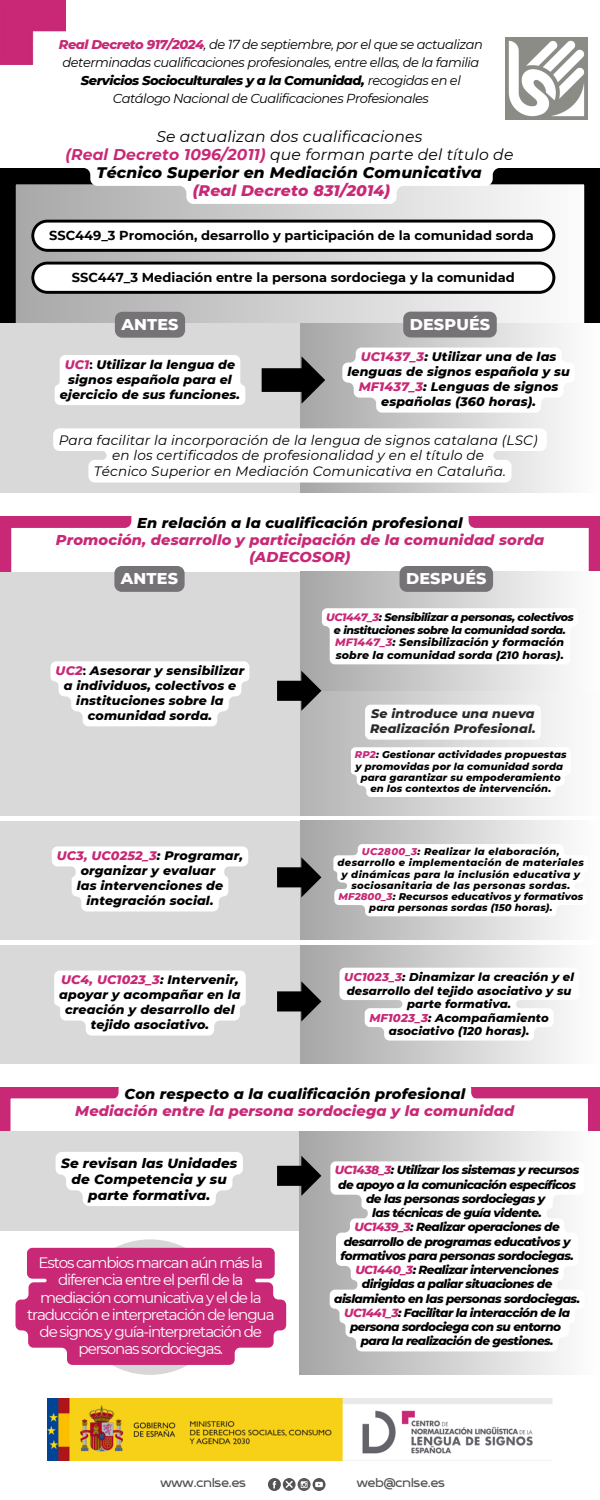
<style>
.page{position:relative;width:600px;height:1500px;background:#fff}
.page>*{position:absolute;margin:0;border:0;box-sizing:border-box;transform-origin:0 0}
.t1{font:16.9px "RTL Banana Regular";color:#545454}
.t2{font:800 16px "Montserrat";letter-spacing:.01em;color:#fff}
.t3{font:italic 15.6px/18px "Montserrat";letter-spacing:.01em;color:#000;text-align:center}
.t4{font:15.1px/17.2px "Montserrat";letter-spacing:-.075em;color:#fff;text-align:center}
.t5{font:italic 800 14.6px/17.2px "Montserrat";letter-spacing:.01em;color:#c82876;text-align:center}
.t6{font:italic 13.6px/15.8px "Montserrat";letter-spacing:.01em;color:#000;text-align:center}
.t7{font:italic 800 13.6px/15.8px "Montserrat";letter-spacing:.01em;color:#000;text-align:center}
.t8{font:italic 13px/18px "Montserrat";letter-spacing:-.035em;color:#000;text-align:center}
.t9{font:700 13px "Montserrat";color:#000}
.t10{font:italic 800 12.6px/15px "Montserrat";letter-spacing:.01em;color:#000;text-align:center}
.t11{font:italic 800 12px/14.2px "Montserrat";letter-spacing:-.04em;color:#000;text-align:center}
.t12{font:italic 800 11.6px/13.5px "Montserrat";letter-spacing:.01em;color:#000;text-align:center}
.t13{font:italic 800 11px/12.8px "Montserrat";letter-spacing:-.035em;color:#000;text-align:center}
.t14{font:italic 800 11px/12.8px "Montserrat";letter-spacing:.01em;color:#000}
.t15{font:italic 800 10px/11.2px "Montserrat";letter-spacing:.01em;color:#000;text-align:center}
.t16{font:italic 800 10px/11.2px "Montserrat";letter-spacing:.04em;color:#000;text-align:center}
.s1{font-weight:800;color:#c82876}
.s2{font-weight:800}
.s3{font-weight:700;color:#c82876}
.s4{color:#c82876}
.s5{font-weight:700;font-style:normal}
.s6{color:#000}
</style>
<div class="page">
<svg style="left:0;top:169px;width:600px;height:154px"></svg>
<div style="left:0;top:323px;width:300px;height:170px;background:#d9d9d9"></div>
<div style="left:300px;top:323px;width:300px;height:170px;background:linear-gradient(to right,#a7a7a7,#fefefe)"></div>
<img style="left:0;top:0;width:66px;height:64px">
<img style="left:47px;top:1398px;width:506px;height:62px">
<svg style="left:31px;top:220px;width:524px;height:32px"></svg>
<svg style="left:31px;top:262px;width:524px;height:32px"></svg>
<svg style="left:262px;top:356px;width:63px;height:48px"></svg>
<svg style="left:0;top:517px;width:600px;height:55px"></svg>
<div style="left:0;top:572px;width:300px;height:244px;background:#d9d9d9"></div>
<div style="left:300px;top:572px;width:300px;height:244px;background:linear-gradient(to right,#a7a7a7,#fefefe)"></div>
<div style="left:0;top:821px;width:300px;height:119px;background:#d9d9d9"></div>
<div style="left:300px;top:821px;width:300px;height:119px;background:linear-gradient(to right,#a6a6a6,#fefefe)"></div>
<svg style="left:277px;top:857px;width:44px;height:40px"></svg>
<div style="left:0;top:945px;width:300px;height:119px;background:#d9d9d9"></div>
<div style="left:300px;top:945px;width:300px;height:119px;background:linear-gradient(to right,#a7a7a7,#fefefe)"></div>
<svg style="left:277px;top:981px;width:44px;height:41px"></svg>
<svg style="left:77px;top:1239px;width:146px;height:136px"></svg>
<svg style="left:0;top:1087px;width:599px;height:44px"></svg>
<div style="left:0;top:1131px;width:299px;height:100px;background:#d9d9d9"></div>
<div style="left:299px;top:1131px;width:300px;height:244px;background:linear-gradient(to right,#a6a6a6,#fefefe)"></div>
<svg style="left:277px;top:1156px;width:44px;height:40px"></svg>
<img style="left:506px;top:38px;width:82px;height:81px">
<svg style="left:59px;top:168px;width:465px;height:36px"></svg>
<div style="left:115px;top:312px;width:70px;height:26px;background:#757376"></div>
<svg style="left:403px;top:312px;width:94px;height:26px;background:#797779"></svg>
<div style="left:55px;top:355px;width:190px;height:50px;background:#fff"></div>
<svg style="left:342px;top:348px;width:233px;height:65px"></svg>
<svg style="left:53px;top:428px;width:494px;height:55px"></svg>
<svg style="left:50px;top:516px;width:500px;height:76px"></svg>
<svg style="left:51px;top:661px;width:198px;height:65px;background:#f9f9f9"></svg>
<svg style="left:322px;top:608px;width:256px;height:56px"></svg>
<svg style="left:300px;top:691px;width:300px;height:125px"></svg>
<svg style="left:351px;top:747px;width:220px;height:50px"></svg>
<svg style="left:52px;top:846px;width:196px;height:65px"></svg>
<svg style="left:333px;top:844px;width:255px;height:72px"></svg>
<svg style="left:54px;top:971px;width:192px;height:65px;background:#fbfbfb"></svg>
<svg style="left:339px;top:968px;width:240px;height:73px"></svg>
<svg style="left:16px;top:1248px;width:270px;height:117px;background:#ce4085"></svg>
<svg style="left:69px;top:1087px;width:451px;height:36px"></svg>
<svg style="left:56px;top:1152px;width:187px;height:54px;background:#fafafa"></svg>
<svg style="left:330px;top:1161px;width:255px;height:190px"></svg>
<svg style="left:268px;top:1478px;width:57px;height:13px"></svg>
<svg style="left:277px;top:671px;width:44px;height:40px"></svg>
<p class="t8" style="left:59px;top:35px;width:425px"><span class="s1">Real Decreto 917/2024</span>, de 17 de septiembre, por el que se actualizan determinadas cualificaciones profesionales, entre ellas, de la familia <span class="s2">Servicios Socioculturales y a la Comunidad,</span> recogidas en el Catálogo Nacional de Cualificaciones Profesionales</p>
<h5 class="t3" style="left:65px;top:128px;width:450px">Se actualizan dos cualificaciones<br><span class="s3">(Real Decreto 1096/2011)</span> que forman parte del título de <span class="s2">Técnico Superior en Mediación Comunicativa<br></span><span class="s1">(Real Decreto 831/2014)</span></h5>
<h6 class="t9" style="left:49px;top:227px;width:486px">SSC449_3 Promoción, desarrollo y participación de la comunidad sorda</h6>
<p class="t9" style="left:72px;top:269px;width:444px">SSC447_3 Mediación entre la persona sordociega y la comunidad</p>
<h1 class="t2" style="left:121px;top:315px;width:59px">ANTES</h1>
<h1 class="t2" style="left:410px;top:314px;width:82px">DESPUÉS</h1>
<h5 class="t10" style="left:60px;top:357px;width:182px"><span class="s4">UC1</span><span class="s5">:</span> Utilizar la lengua de signos española para el ejercicio de sus funciones.</h5>
<h5 class="t10" style="left:347px;top:349px;width:224px"><span class="s4">UC1437_3</span>: Utilizar una de las lenguas de signos española y su<br><span class="s4">MF1437_3</span>: Lenguas de signos españolas (360 horas).</h5>
<h6 class="t6" style="left:59px;top:432px;width:480px">Para facilitar la incorporación de la lengua de signos catalana (LSC) en los certificados de profesionalidad y en el título de<br>Técnico Superior en Mediación Comunicativa en Cataluña.</h6>
<h3 class="t5" style="left:56px;top:514px;width:490px"><span class="s6">En relación a la cualificación profesional<br></span>Promoción, desarrollo y participación de la comunidad sorda (ADECOSOR)</h3>
<h1 class="t2" style="left:121px;top:569px;width:59px">ANTES</h1>
<h1 class="t2" style="left:406px;top:569px;width:82px">DESPUÉS</h1>
<h5 class="t10" style="left:56px;top:663px;width:190px"><span class="s4">UC2</span><span class="s5">:</span> Asesorar y sensibilizar a individuos, colectivos e instituciones sobre la comunidad sorda.</h5>
<p class="t13" style="left:326px;top:611px;width:249px"><span class="s4">UC1447_3</span>: Sensibilizar a personas, colectivos e instituciones sobre la comunidad sorda.</p>
<p class="t14" style="left:335px;top:636px;width:231px"><span class="s4">MF1447_3</span>: Sensibilización y formación sobre la comunidad sorda (210 horas).</p>
<h5 class="t10" style="left:370px;top:706px;width:167px;text-align:left">Se introduce una nueva<br>Realización Profesional.</h5>
<p class="t15" style="left:355px;top:749px;width:213px;text-align:left"><span class="s4">RP2</span>: Gestionar actividades propuestas y promovidas por la comunidad sorda</p>
<p class="t15" style="left:361px;top:772px;width:201px">para garantizar su empoderamiento en los contextos de intervención.</p>
<h5 class="t10" style="left:57px;top:848px;width:188px"><span class="s4">UC3, UC0252_3</span>: Programar, organizar y evaluar<br>las intervenciones de integración social.</h5>
<p class="t16" style="left:338px;top:846px;width:248px"><span class="s4">UC2800_3</span>: Realizar la elaboración, desarrollo e implementación de materiales y dinámicas para la inclusión educativa y sociosanitaria de las personas sordas.</p>
<p class="t15" style="left:339px;top:891px;width:246px"><span class="s4">MF2800_3</span>: Recursos educativos y formativos para personas sordas (150 horas).</p>
<h5 class="t10" style="left:59px;top:972px;width:183px"><span class="s4">UC4, UC1023_3</span>: Intervenir, apoyar y acompañar en la creación y desarrollo del tejido asociativo.</h5>
<p class="t12" style="left:344px;top:970px;width:231px"><span class="s4">UC1023_3</span>: Dinamizar la creación y el desarrollo del tejido asociativo y su parte formativa.</p>
<p class="t12" style="left:369px;top:1011px;width:181px"><span class="s4">MF1023_3</span>: Acompañamiento asociativo (120 horas).</p>
<h5 class="t5" style="left:75px;top:1085px;width:441px"><span class="s6">Con respecto a la cualificación profesional<br></span>Mediación entre la persona sordociega y la comunidad</h5>
<p class="t7" style="left:61px;top:1155px;width:178px">Se revisan las Unidades de Competencia y su parte formativa.</p>
<p class="t11" style="left:335px;top:1163px;width:246px"><span class="s4">UC1438_3</span>: Utilizar los sistemas y recursos de apoyo a la comunicación específicos de las personas sordociegas y</p>
<p class="t11" style="left:372px;top:1206px;width:171px">las técnicas de guía vidente.</p>
<p class="t11" style="left:341px;top:1220px;width:235px"><span class="s4">UC1439_3</span>: Realizar operaciones de desarrollo de programas educativos y formativos para personas sordociegas.</p>
<p class="t11" style="left:334px;top:1263px;width:247px"><span class="s4">UC1440_3</span>: Realizar intervenciones dirigidas a paliar situaciones de aislamiento en las personas sordociegas.</p>
<p class="t11" style="left:344px;top:1305px;width:228px"><span class="s4">UC1441_3</span>: Facilitar la interacción de la persona sordociega con su entorno</p>
<h4 class="t11" style="left:361px;top:1334px;width:194px">para la realización de gestiones.</h4>
<h3 class="t4" style="left:27px;top:1254px;width:249px">Estos cambios marcan aún más la diferencia entre el perfil de la mediación comunicativa y el de la traducción e interpretación de lengua de signos y guía-interpretación de personas sordociegas.</h3>
<h5 class="t1" style="left:161px;top:1475px;width:87px">www.cnlse.es</h5>
<h2 class="t1" style="left:357px;top:1475px;width:90px">web@cnlse.es</h2>
</div>
